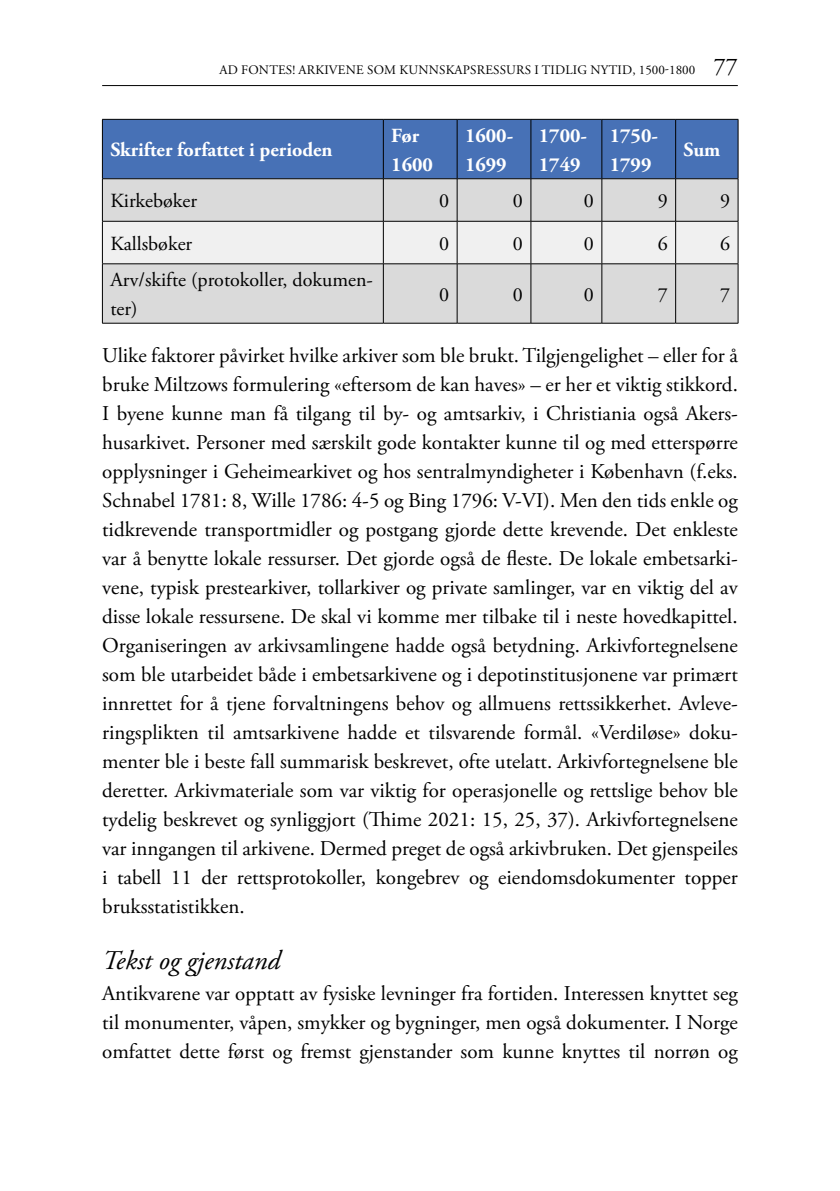
<style>
.page{position:relative;width:840px;height:1191px;background:#fff}
.page>*{position:absolute;margin:0;border:0;box-sizing:border-box;transform-origin:0 0}
.t1{font:italic 27px "Adobe Garamond Pro";color:#000}
.t2{font:21px/29px "Adobe Garamond Pro";color:#000;text-align:justify}
.t3{font:20px/29px "Adobe Garamond Pro";color:#000}
.t4{font:700 20px/29px "Adobe Garamond Pro";color:#fff}
.t5{font:13px "Adobe Garamond Pro";color:#000}
.s1{font-size:24px}
</style>
<div class="page">
<hr style="left:102px;top:85px;width:635px;height:1px;background:#000">
<div style="left:103px;top:120px;width:634px;height:58px;background:#4771b6"></div>
<div style="left:103px;top:179px;width:634px;height:144px;background:#dadada"></div>
<div style="left:103px;top:222px;width:634px;height:41px;background:#f0f0f0"></div>
<hr style="left:102px;top:119px;width:281px;height:1px;background:#000">
<hr style="left:102px;top:120px;width:1px;height:58px;background:#000">
<hr style="left:383px;top:119px;width:74px;height:1px;background:#000">
<hr style="left:383px;top:120px;width:1px;height:58px;background:#000">
<hr style="left:457px;top:119px;width:73px;height:1px;background:#000">
<hr style="left:456px;top:120px;width:1px;height:58px;background:#000">
<hr style="left:530px;top:119px;width:71px;height:1px;background:#000">
<hr style="left:530px;top:120px;width:1px;height:58px;background:#000">
<hr style="left:601px;top:119px;width:74px;height:1px;background:#000">
<hr style="left:601px;top:120px;width:1px;height:58px;background:#000">
<hr style="left:675px;top:119px;width:63px;height:1px;background:#000">
<hr style="left:675px;top:120px;width:1px;height:58px;background:#000">
<hr style="left:737px;top:120px;width:1px;height:58px;background:#000">
<hr style="left:102px;top:178px;width:281px;height:1px;background:#000">
<hr style="left:383px;top:178px;width:74px;height:1px;background:#000">
<hr style="left:457px;top:178px;width:73px;height:1px;background:#000">
<hr style="left:530px;top:178px;width:71px;height:1px;background:#000">
<hr style="left:601px;top:178px;width:74px;height:1px;background:#000">
<hr style="left:675px;top:178px;width:63px;height:1px;background:#000">
<hr style="left:102px;top:179px;width:1px;height:42px;background:#000">
<hr style="left:383px;top:179px;width:1px;height:42px;background:#000">
<hr style="left:456px;top:179px;width:1px;height:42px;background:#000">
<hr style="left:530px;top:179px;width:1px;height:42px;background:#000">
<hr style="left:601px;top:179px;width:1px;height:42px;background:#000">
<hr style="left:675px;top:179px;width:1px;height:42px;background:#000">
<hr style="left:737px;top:179px;width:1px;height:42px;background:#000">
<hr style="left:102px;top:221px;width:281px;height:1px;background:#000">
<hr style="left:102px;top:221px;width:1px;height:42px;background:#000">
<hr style="left:383px;top:221px;width:74px;height:1px;background:#000">
<hr style="left:383px;top:221px;width:1px;height:42px;background:#000">
<hr style="left:457px;top:221px;width:73px;height:1px;background:#000">
<hr style="left:456px;top:221px;width:1px;height:42px;background:#000">
<hr style="left:530px;top:221px;width:71px;height:1px;background:#000">
<hr style="left:530px;top:221px;width:1px;height:42px;background:#000">
<hr style="left:601px;top:221px;width:74px;height:1px;background:#000">
<hr style="left:601px;top:221px;width:1px;height:42px;background:#000">
<hr style="left:675px;top:221px;width:63px;height:1px;background:#000">
<hr style="left:675px;top:221px;width:1px;height:42px;background:#000">
<hr style="left:737px;top:221px;width:1px;height:42px;background:#000">
<hr style="left:102px;top:263px;width:281px;height:1px;background:#000">
<hr style="left:102px;top:264px;width:1px;height:59px;background:#000">
<hr style="left:383px;top:263px;width:74px;height:1px;background:#000">
<hr style="left:383px;top:264px;width:1px;height:59px;background:#000">
<hr style="left:457px;top:263px;width:73px;height:1px;background:#000">
<hr style="left:456px;top:264px;width:1px;height:59px;background:#000">
<hr style="left:530px;top:263px;width:71px;height:1px;background:#000">
<hr style="left:530px;top:264px;width:1px;height:59px;background:#000">
<hr style="left:601px;top:263px;width:74px;height:1px;background:#000">
<hr style="left:601px;top:264px;width:1px;height:59px;background:#000">
<hr style="left:675px;top:263px;width:63px;height:1px;background:#000">
<hr style="left:675px;top:264px;width:1px;height:59px;background:#000">
<hr style="left:737px;top:264px;width:1px;height:59px;background:#000">
<hr style="left:102px;top:323px;width:281px;height:1px;background:#000">
<hr style="left:383px;top:323px;width:74px;height:1px;background:#000">
<hr style="left:457px;top:323px;width:73px;height:1px;background:#000">
<hr style="left:530px;top:323px;width:71px;height:1px;background:#000">
<hr style="left:601px;top:323px;width:74px;height:1px;background:#000">
<hr style="left:675px;top:323px;width:63px;height:1px;background:#000">
<p class="t5" style="left:219px;top:62px;width:32px">Ad fontes</p>
<p class="t5" style="left:292px;top:62px;width:24px">! Arkivene</p>
<p class="t5" style="left:367px;top:62px;width:11px">som</p>
<p class="t5" style="left:399px;top:62px;width:10px">kunnskapsressurs</p>
<p class="t5" style="left:534px;top:62px;width:16px">i tidlig</p>
<p class="t5" style="left:590px;top:62px;width:149px">nytid, 1500-1800 <span class="s1">77</span></p>
<p class="t4" style="left:110px;top:136px;width:223px">Skrifter forfattet i perioden</p>
<p class="t4" style="left:391px;top:121px;width:43px">Før<br>1600</p>
<p class="t4" style="left:465px;top:121px;width:50px">1600-<br>1699</p>
<p class="t4" style="left:538px;top:121px;width:50px">1700-<br>1749</p>
<p class="t4" style="left:609px;top:121px;width:50px">1750-<br>1799</p>
<p class="t4" style="left:683px;top:136px;width:38px">Sum</p>
<p class="t3" style="left:110px;top:187px;width:88px">Kirkebøker</p>
<p class="t3" style="left:439px;top:187px;width:11px">0</p>
<p class="t3" style="left:512px;top:187px;width:11px">0</p>
<p class="t3" style="left:583px;top:187px;width:11px">0</p>
<p class="t3" style="left:657px;top:187px;width:11px">9</p>
<p class="t3" style="left:719px;top:187px;width:11px">9</p>
<p class="t3" style="left:110px;top:230px;width:83px">Kallsbøker</p>
<p class="t3" style="left:439px;top:230px;width:11px">0</p>
<p class="t3" style="left:512px;top:230px;width:11px">0</p>
<p class="t3" style="left:583px;top:230px;width:11px">0</p>
<p class="t3" style="left:657px;top:230px;width:11px">6</p>
<p class="t3" style="left:719px;top:230px;width:11px">6</p>
<p class="t3" style="left:110px;top:266px;width:264px">Arv/skifte (protokoller, dokumen&shy;ter)</p>
<p class="t3" style="left:439px;top:281px;width:11px">0</p>
<p class="t3" style="left:512px;top:281px;width:11px">0</p>
<p class="t3" style="left:583px;top:281px;width:11px">0</p>
<p class="t3" style="left:657px;top:281px;width:11px">7</p>
<p class="t3" style="left:719px;top:281px;width:11px">7</p>
<p class="t2" style="left:102px;top:342px;width:637px">Ulike faktorer påvirket hvilke arkiver som ble brukt. Tilgjengelighet – eller for å bruke Miltzows formulering «eftersom de kan haves» – er her et viktig stikkord.<br>I byene kunne man få tilgang til by- og amtsarkiv, i Christiania også Akers&shy;husarkivet. Personer med særskilt gode kontakter kunne til og med etterspørre opplysninger i Geheimearkivet og hos sentralmyndigheter i København (f.eks.<br>Schnabel 1781: 8, Wille 1786: 4-5 og Bing 1796: V-VI). Men den tids enkle og tidkrevende transportmidler og postgang gjorde dette krevende. Det enkleste var å benytte lokale ressurser. Det gjorde også de fleste. De lokale embetsarki&shy;vene, typisk prestearkiver, tollarkiver og private samlinger, var en viktig del av disse lokale ressursene. De skal vi komme mer tilbake til i neste hovedkapittel.<br>Organiseringen av arkivsamlingene hadde også betydning. Arkivfortegnelsene som ble utarbeidet både i embetsarkivene og i depotinstitusjonene var primært innrettet for å tjene forvaltningens behov og allmuens rettssikkerhet. Avleve&shy;ringsplikten til amtsarkivene hadde et tilsvarende formål. «Verdiløse» doku&shy;menter ble i beste fall summarisk beskrevet, ofte utelatt. Arkivfortegnelsene ble deretter. Arkivmateriale som var viktig for operasjonelle og rettslige behov ble tydelig beskrevet og synliggjort (Thime 2021: 15, 25, 37). Arkivfortegnelsene var inngangen til arkivene. Dermed preget de også arkivbruken. Det gjenspeiles i tabell 11 der rettsprotokoller, kongebrev og eiendomsdokumenter topper bruksstatistikken.</p>
<p class="t1" style="left:102px;top:944px;width:179px">Tekst og gjenstand</p>
<p class="t2" style="left:102px;top:980px;width:636px">Antikvarene var opptatt av fysiske levninger fra fortiden. Interessen knyttet seg til monumenter, våpen, smykker og bygninger, men også dokumenter. I Norge omfattet dette først og fremst gjenstander som kunne knyttes til norrøn og</p>
</div>
